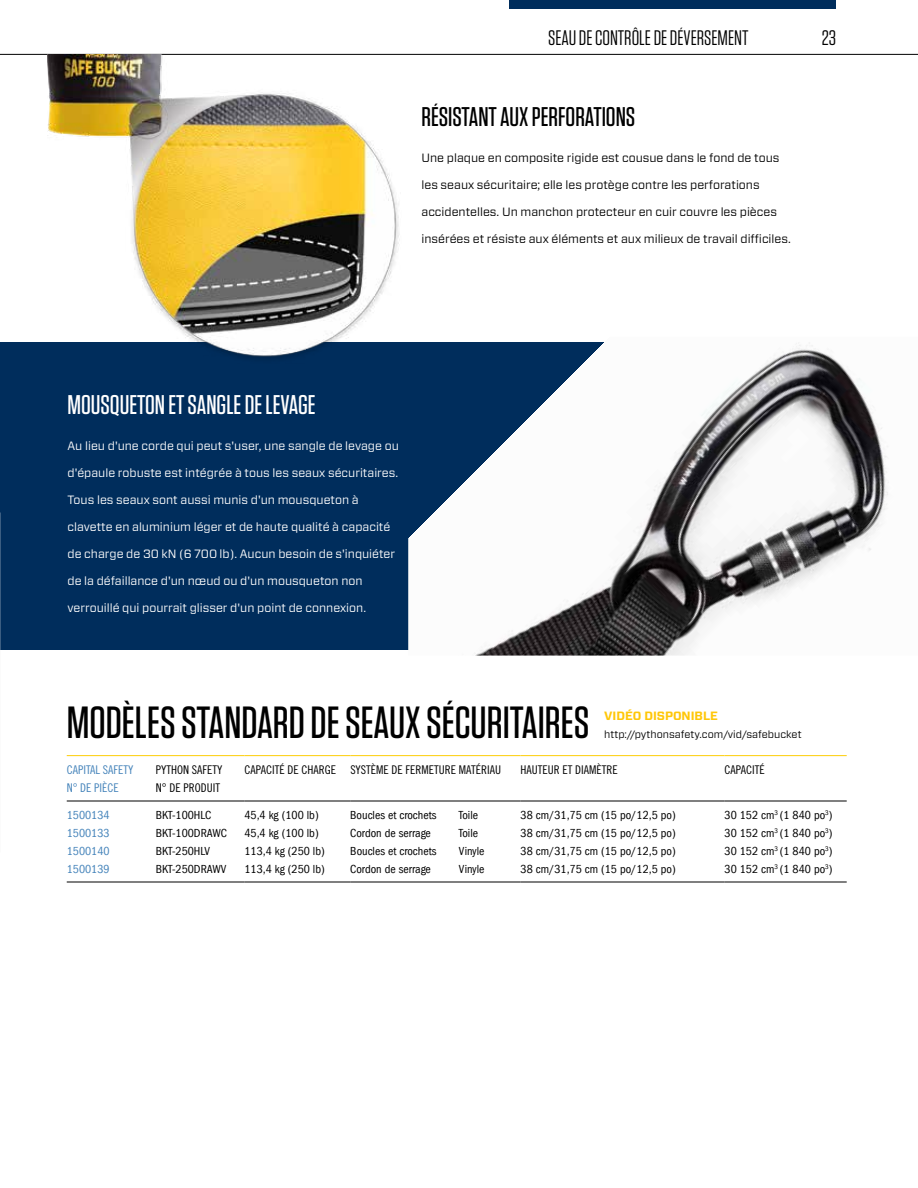
<style>
.page{position:relative;width:918px;height:1188px;background:#fff}
.page>*{position:absolute;margin:0;border:0;box-sizing:border-box;transform-origin:0 0}
.t1{font:500 45px "Tungsten";color:#000}
.t2{font:500 27px "Tungsten";color:#fff}
.t3{font:500 27px "Tungsten";color:#000}
.t4{font:21px "Tungsten";color:#000}
.t5{font:condensed 12px "Franklin Gothic LT Com";color:#000}
.t6{font:12px "Forza";color:#fff}
.t7{font:12px "Forza";color:#000}
.t8{font:12px/18px "Trade Gothic LT Std Cn 18";color:#000}
.t9{font:condensed 12px "Franklin Gothic LT Com";color:#4483ba}
.t10{font:12px/18px "Trade Gothic LT Std Cn 18";color:#4483ba}
.t11{font:700 12px "Forza";color:#ffc709}
.t12{font:10.5px "Forza";color:#000}
</style>
<div class="page">
<div style="left:0;top:342px;width:918px;height:308px;background:#002d5c"></div>
<hr style="left:67px;top:755px;width:89px;height:1px;background:#fdce07">
<hr style="left:156px;top:755px;width:88px;height:1px;background:#fdce07">
<hr style="left:244px;top:755px;width:106px;height:1px;background:#fdce07">
<hr style="left:350px;top:755px;width:109px;height:1px;background:#fdce07">
<hr style="left:459px;top:755px;width:62px;height:1px;background:#fdce07">
<hr style="left:521px;top:755px;width:204px;height:1px;background:#fdce07">
<hr style="left:725px;top:755px;width:122px;height:1px;background:#fdce07">
<hr style="left:67px;top:801px;width:89px;height:1px;background:#000">
<hr style="left:156px;top:801px;width:88px;height:1px;background:#000">
<hr style="left:244px;top:801px;width:106px;height:1px;background:#000">
<hr style="left:350px;top:801px;width:109px;height:1px;background:#000">
<hr style="left:459px;top:801px;width:62px;height:1px;background:#000">
<hr style="left:521px;top:801px;width:204px;height:1px;background:#000">
<hr style="left:725px;top:801px;width:122px;height:1px;background:#000">
<hr style="left:67px;top:882px;width:89px;height:1px;background:#000">
<hr style="left:156px;top:882px;width:88px;height:1px;background:#000">
<hr style="left:244px;top:882px;width:106px;height:1px;background:#000">
<hr style="left:350px;top:882px;width:109px;height:1px;background:#000">
<hr style="left:459px;top:882px;width:62px;height:1px;background:#000">
<hr style="left:521px;top:882px;width:204px;height:1px;background:#000">
<hr style="left:725px;top:882px;width:122px;height:1px;background:#000">
<img style="left:408px;top:342px;width:510px;height:314px">
<hr style="left:0;top:54px;width:918px;height:1px;background:#000">
<div style="left:509px;top:0;width:327px;height:9px;background:#002d5c"></div>
<img style="left:47px;top:55px;width:352px;height:304px">
<h3 class="t4" style="left:548px;top:27px;width:172px">SEAU DE CONTRÔLEDE DÉVERSEMENT</h3>
<h3 class="t4" style="left:822px;top:27px;width:16px">23</h3>
<h2 class="t3" style="left:422px;top:103px;width:215px">RÉSISTANT AUX PERFORATIONS</h2>
<p class="t7" style="left:422px;top:150px;width:360px">Une plaque en composite rigide est cousue dans le fond de tous</p>
<p class="t7" style="left:422px;top:177px;width:340px">les seaux sécuritaire; elle les protège contre les perforations</p>
<p class="t7" style="left:422px;top:204px;width:357px">accidentelles. Un manchon protecteur en cuir couvre les pièces</p>
<p class="t7" style="left:422px;top:231px;width:371px">insérées et résiste aux éléments et aux milieux de travail difficiles.</p>
<h2 class="t2" style="left:68px;top:391px;width:250px">MOUSQUETON ET SANGLE DE LEVAGE</h2>
<p class="t6" style="left:68px;top:438px;width:333px">Au lieu d'une corde qui peut s'user, une sangle de levage ou</p>
<p class="t6" style="left:68px;top:465px;width:332px">d'épaule robuste est intégrée à tous les seaux sécuritaires.</p>
<p class="t6" style="left:68px;top:492px;width:293px">Tous les seaux sont aussi munis d'un mousqueton à</p>
<p class="t6" style="left:68px;top:519px;width:324px">clavette en aluminium léger et de haute qualité à capacité</p>
<p class="t6" style="left:68px;top:546px;width:329px">de charge de 30 kN (6 700 lb). Aucun besoin de s'inquiéter</p>
<p class="t6" style="left:68px;top:573px;width:297px">de la défaillance d'un nœud ou d'un mousqueton non</p>
<p class="t6" style="left:68px;top:600px;width:300px">verrouillé qui pourrait glisser d'un point de connexion.</p>
<h1 class="t1" style="left:67px;top:699px;width:524px">MODÈLES STANDARD DE SEAUX SÉCURITAIRES</h1>
<p class="t10" style="left:67px;top:761px;width:68px">CAPITAL SAFETY<br>N° DE PIÈCE</p>
<p class="t8" style="left:156px;top:761px;width:68px">PYTHON SAFETY<br>N° DE PRODUIT</p>
<p class="t8" style="left:244px;top:761px;width:258px">CAPACITÉ DE CHARGE SYSTÈME DE FERMETURE MATÉRIAU</p>
<p class="t8" style="left:521px;top:761px;width:99px">HAUTEUR ET DIAMÈTRE</p>
<p class="t8" style="left:725px;top:761px;width:42px">CAPACITÉ</p>
<p class="t9" style="left:67px;top:808px;width:44px">1500134</p>
<p class="t5" style="left:156px;top:808px;width:57px">BKT-100HLC</p>
<p class="t5" style="left:244px;top:808px;width:76px">45,4 kg (100 lb)</p>
<p class="t5" style="left:350px;top:808px;width:88px">Boucles et crochets</p>
<p class="t5" style="left:459px;top:808px;width:21px">Toile</p>
<p class="t5" style="left:521px;top:808px;width:157px">38 cm/31,75 cm (15 po/12,5 po)</p>
<p class="t5" style="left:725px;top:808px;width:109px">30 152 cm<sup>3</sup> (1 840 po<sup>3</sup>)</p>
<p class="t9" style="left:67px;top:826px;width:44px">1500133</p>
<p class="t5" style="left:156px;top:826px;width:72px">BKT-100DRAWC</p>
<p class="t5" style="left:244px;top:826px;width:76px">45,4 kg (100 lb)</p>
<p class="t5" style="left:350px;top:826px;width:82px">Cordon de serrage</p>
<p class="t5" style="left:459px;top:826px;width:21px">Toile</p>
<p class="t5" style="left:521px;top:826px;width:157px">38 cm/31,75 cm (15 po/12,5 po)</p>
<p class="t5" style="left:725px;top:826px;width:109px">30 152 cm<sup>3</sup> (1 840 po<sup>3</sup>)</p>
<p class="t9" style="left:67px;top:844px;width:44px">1500140</p>
<p class="t5" style="left:156px;top:844px;width:56px">BKT-250HLV</p>
<p class="t5" style="left:244px;top:844px;width:82px">113,4 kg (250 lb)</p>
<p class="t5" style="left:350px;top:844px;width:88px">Boucles et crochets</p>
<p class="t5" style="left:459px;top:844px;width:27px">Vinyle</p>
<p class="t5" style="left:521px;top:844px;width:157px">38 cm/31,75 cm (15 po/12,5 po)</p>
<p class="t5" style="left:725px;top:844px;width:109px">30 152 cm<sup>3</sup> (1 840 po<sup>3</sup>)</p>
<p class="t9" style="left:67px;top:862px;width:44px">1500139</p>
<p class="t5" style="left:156px;top:862px;width:72px">BKT-250DRAWV</p>
<p class="t5" style="left:244px;top:862px;width:82px">113,4 kg (250 lb)</p>
<p class="t5" style="left:350px;top:862px;width:82px">Cordon de serrage</p>
<p class="t5" style="left:459px;top:862px;width:27px">Vinyle</p>
<p class="t5" style="left:521px;top:862px;width:157px">38 cm/31,75 cm (15 po/12,5 po)</p>
<p class="t5" style="left:725px;top:862px;width:109px">30 152 cm<sup>3</sup> (1 840 po<sup>3</sup>)</p>
<p class="t11" style="left:604px;top:708px;width:115px">VIDÉO DISPONIBLE</p>
<p class="t12" style="left:604px;top:727px;width:199px">http://pythonsafety.com/vid/safebucket</p>
</div>
